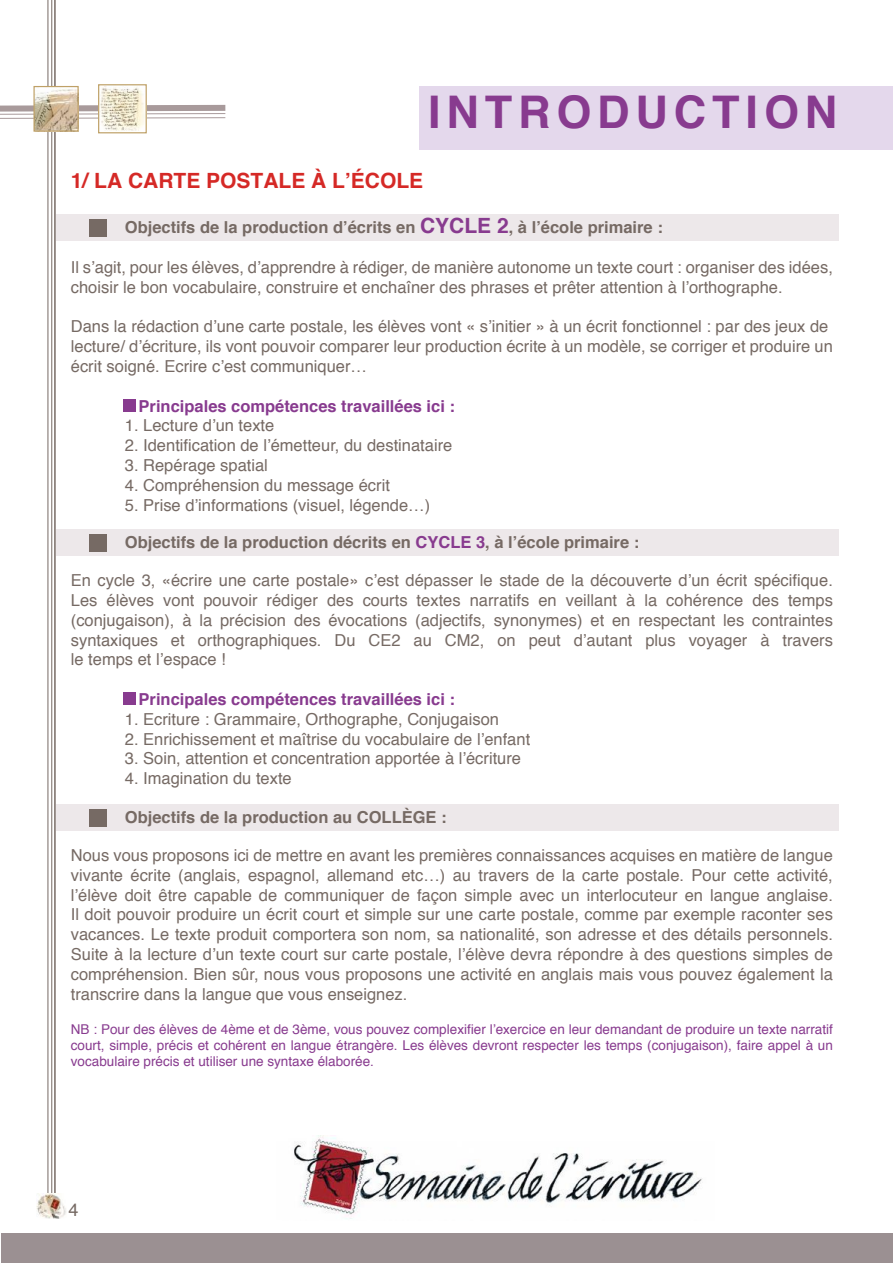
<style>
.page{position:relative;width:893px;height:1263px;background:#fff}
.page>*{position:absolute;margin:0;border:0;box-sizing:border-box;transform-origin:0 0}
.t1{font:700 45px "Helvetica";letter-spacing:.13em;color:#883b8f}
.t2{font:700 21px "Helvetica";color:#d52926}
.t3{font:18px "Helvetica";color:#766a64}
.t4{font:16.5px/19.8px "Helvetica";color:#766a64}
.t5{font:700 16.5px "Helvetica";color:#766a64}
.t6{font:700 16.5px "Helvetica";color:#883b8f}
.t7{font:13.5px/16.2px "Helvetica";color:#883b8f;text-align:justify}
.s1{font-size:21px;color:#883b8f}
.s2{color:#883b8f}
</style>
<div class="page">
<hr style="left:54px;top:0;width:2px;height:1205px;background:#766a64">
<svg style="left:0;top:104px;width:226px;height:15px"></svg>
<img style="left:294px;top:1135px;width:409px;height:84px">
<img style="left:100px;top:86px;width:45px;height:45px">
<div style="left:98px;top:84px;width:49px;height:49px;border:1px solid #bfa167"></div>
<hr style="left:51px;top:0;width:1px;height:1205px;background:#766a64">
<hr style="left:48px;top:0;width:1px;height:1205px;background:#766a64">
<img style="left:35px;top:88px;width:42px;height:42px">
<div style="left:33px;top:86px;width:46px;height:46px;border:1px solid #bfa167"></div>
<div style="left:1px;top:1233px;width:891px;height:30px;background:#9b9092"></div>
<img style="left:36px;top:1193px;width:30px;height:25px">
<div style="left:56px;top:804px;width:783px;height:26px;background:#ede8ea"></div>
<div style="left:56px;top:529px;width:783px;height:27px;background:#ede8ea"></div>
<div style="left:56px;top:214px;width:783px;height:27px;background:#ede8ea"></div>
<div style="left:420px;top:86px;width:473px;height:64px;background:#e4d8ec"></div>
<div style="left:123px;top:399px;width:13px;height:13px;background:#883b8f"></div>
<div style="left:123px;top:692px;width:13px;height:12px;background:#883b8f"></div>
<div style="left:90px;top:219px;width:17px;height:17px;background:#766a64"></div>
<div style="left:90px;top:534px;width:17px;height:17px;background:#766a64"></div>
<div style="left:90px;top:809px;width:17px;height:17px;background:#766a64"></div>
<h1 class="t1" style="left:428px;top:84px;width:411px">INTRODUCTION</h1>
<p class="t2" style="left:71px;top:168px;width:354px">1/ LA CARTE POSTALE À L’ÉCOLE</p>
<p class="t5" style="left:125px;top:217px;width:539px">Objectifs de la production d’écrits en <span class="s1">CYCLE 2</span>, à l’école primaire :</p>
<p class="t4" style="left:71px;top:258px;width:763px">Il s’agit, pour les élèves, d’apprendre à rédiger, de manière autonome un texte court : organiser des idées, choisir le bon vocabulaire, construire et enchaîner des phrases et prêter attention à l’orthographe.</p>
<p class="t4" style="left:71px;top:317px;width:763px">Dans la rédaction d’une carte postale, les élèves vont « s’initier » à un écrit fonctionnel : par des jeux de lecture/ d’écriture, ils vont pouvoir comparer leur production écrite à un modèle, se corriger et produire un écrit soigné. Ecrire c’est communiquer…</p>
<p class="t6" style="left:139px;top:395px;width:318px">Principales compétences travaillées ici :</p>
<p class="t4" style="left:125px;top:416px;width:151px">1. Lecture d’un texte</p>
<p class="t4" style="left:125px;top:436px;width:329px">2. Identification de l’émetteur, du destinataire</p>
<p class="t4" style="left:125px;top:456px;width:145px">3. Repérage spatial</p>
<p class="t4" style="left:125px;top:476px;width:267px">4. Compréhension du message écrit</p>
<p class="t4" style="left:125px;top:495px;width:307px">5. Prise d’informations (visuel, légende…)</p>
<p class="t5" style="left:125px;top:532px;width:516px">Objectifs de la production décrits en <span class="s2">CYCLE 3</span>, à l’école primaire :</p>
<p class="t4" style="left:71px;top:571px;width:764px;text-align:justify">En cycle 3, «écrire une carte postale» c’est dépasser le stade de la découverte d’un écrit spécifique.<br>Les élèves vont pouvoir rédiger des courts textes narratifs en veillant à la cohérence des temps (conjugaison), à la précision des évocations (adjectifs, synonymes) et en respectant les contraintes syntaxiques et orthographiques. Du CE2 au CM2, on peut d’autant plus voyager à travers le temps et l’espace !</p>
<p class="t6" style="left:139px;top:689px;width:318px">Principales compétences travaillées ici :</p>
<p class="t4" style="left:125px;top:710px;width:376px">1. Ecriture : Grammaire, Orthographe, Conjugaison</p>
<p class="t4" style="left:125px;top:729px;width:407px">2. Enrichissement et maîtrise du vocabulaire de l’enfant</p>
<p class="t4" style="left:125px;top:749px;width:398px">3. Soin, attention et concentration apportée à l’écriture</p>
<p class="t4" style="left:125px;top:769px;width:168px">4. Imagination du texte</p>
<p class="t5" style="left:125px;top:807px;width:323px">Objectifs de la production au COLLÈGE :</p>
<p class="t4" style="left:71px;top:846px;width:763px;text-align:justify">Nous vous proposons ici de mettre en avant les premières connaissances acquises en matière de langue vivante écrite (anglais, espagnol, allemand etc…) au travers de la carte postale. Pour cette activité, l’élève doit être capable de communiquer de façon simple avec un interlocuteur en langue anglaise.<br>Il doit pouvoir produire un écrit court et simple sur une carte postale, comme par exemple raconter ses vacances. Le texte produit comportera son nom, sa nationalité, son adresse et des détails personnels.<br>Suite à la lecture d’un texte court sur carte postale, l’élève devra répondre à des questions simples de compréhension. Bien sûr, nous vous proposons une activité en anglais mais vous pouvez également la transcrire dans la langue que vous enseignez.</p>
<p class="t7" style="left:71px;top:1021px;width:764px">NB : Pour des élèves de 4ème et de 3ème, vous pouvez complexifier l’exercice en leur demandant de produire un texte narratif court, simple, précis et cohérent en langue étrangère. Les élèves devront respecter les temps (conjugaison), faire appel à un vocabulaire précis et utiliser une syntaxe élaborée.</p>
<p class="t3" style="left:68px;top:1195px;width:12px">4</p>
</div>
